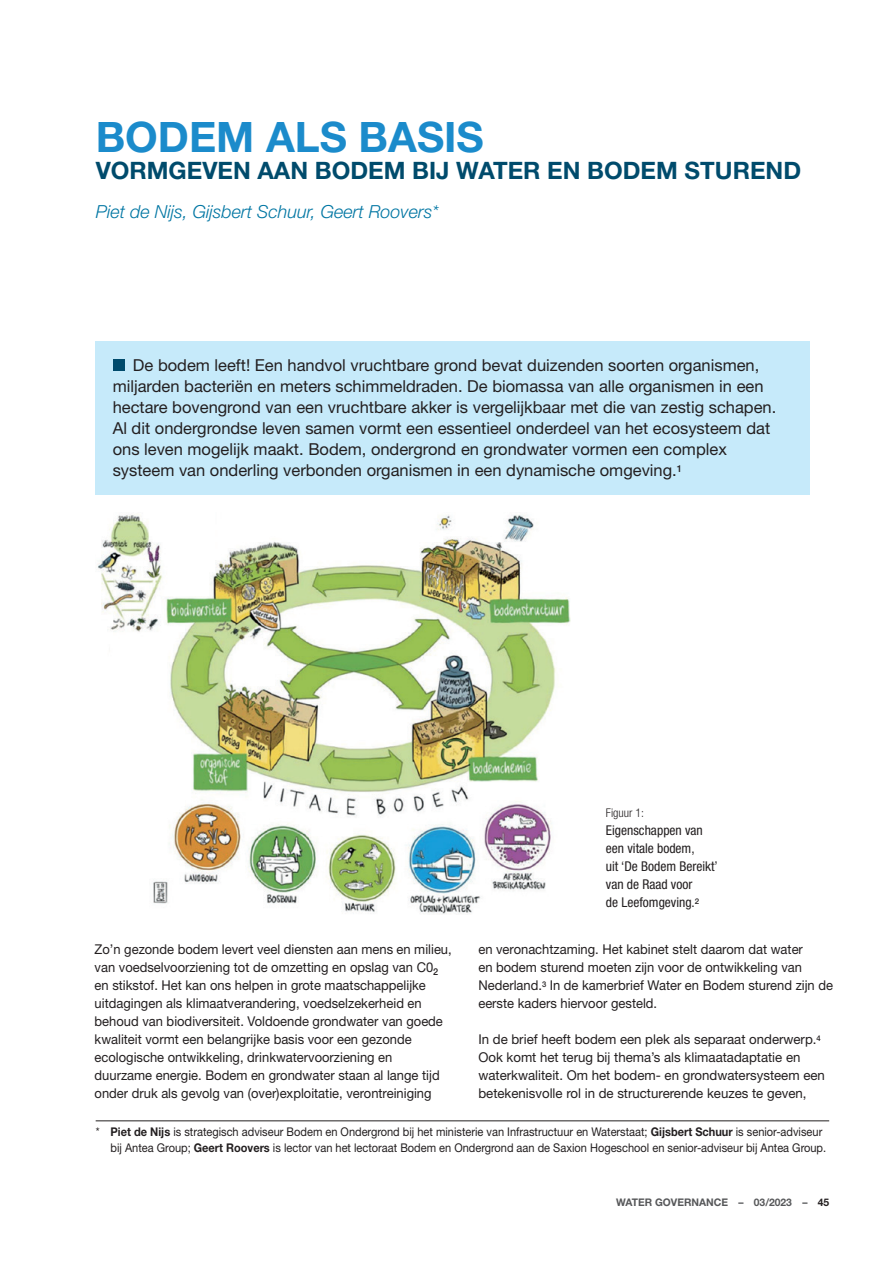
<style>
.page{position:relative;width:893px;height:1263px;background:#fff}
.page>*{position:absolute;margin:0;border:0;box-sizing:border-box;transform-origin:0 0}
.t1{font:700 42px "Helvetica Neue";color:#1b8bcb}
.t2{font:700 24px "Helvetica Neue";color:#004b6c}
.t3{font:italic 300 18px "Helvetica Neue";color:#0076a3}
.t4{font:16.5px/21px "Helvetica Neue";color:#231f20}
.t5{font:13.5px/18px "Helvetica Neue";color:#231f20;scale:.96 1}
.t6{font:13.5px/18px "Helvetica Neue";color:#231f20}
.t7{font:condensed 13.5px/18px "Helvetica Neue";color:#231f20}
.t8{font:12px/16.5px "Helvetica Neue";color:#231f20;scale:.92 1}
.t9{font:300 condensed 12px "Helvetica Neue";color:#231f20}
.t10{font:700 10.5px "Helvetica Neue";color:#57585a}
.s1{font-weight:700}
.s2{color:#231f20}
</style>
<div class="page">
<div style="left:96px;top:342px;width:714px;height:153px;background:#c6eafa"></div>
<div style="left:113px;top:359px;width:11px;height:12px;background:#004b6c"></div>
<hr style="left:96px;top:1120px;width:733px;height:1px;background:#231f20">
<img style="left:97px;top:514px;width:474px;height:400px">
<h1 class="t1" style="left:96px;top:111px;width:390px">BODEM ALS BASIS</h1>
<h2 class="t2" style="left:96px;top:155px;width:707px">VORMGEVEN AAN BODEM BIJ WATER EN BODEM STUREND</h2>
<h3 class="t3" style="left:96px;top:201px;width:345px">Piet de Nijs, Gijsbert Schuur, Geert Roovers*</h3>
<p class="t4" style="left:113px;top:354px;width:665px;text-indent:20px">De bodem leeft! Een handvol vruchtbare grond bevat duizenden soorten organismen, miljarden bacteriën en meters schimmeldraden. De biomassa van alle organismen in een hectare bovengrond van een vruchtbare akker is vergelijkbaar met die van zestig schapen.<br>Al dit ondergrondse leven samen vormt een essentieel onderdeel van het ecosysteem dat ons leven mogelijk maakt. Bodem, ondergrond en grondwater vormen een complex systeem van onderling verbonden organismen in een dynamische omgeving.<sup>1</sup></p>
<p class="t9" style="left:606px;top:805px;width:40px">Figuur 1:</p>
<p class="t7" style="left:606px;top:821px;width:113px">Eigenschappen van een vitale bodem,<br>uit ‘De Bodem Bereikt’ van de Raad voor<br>de Leefomgeving.<sup>2</sup></p>
<p class="t5" style="left:95px;top:940px;width:374px">Zo’n gezonde bodem levert veel diensten aan mens en milieu, van voedselvoorziening tot de omzetting en opslag van C0<sub>2 </sub>en stikstof. Het kan ons helpen in grote maatschappelijke uitdagingen als klimaatverandering, voedselzekerheid en behoud van biodiversiteit. Voldoende grondwater van goede kwaliteit vormt een belangrijke basis voor een gezonde ecologische ontwikkeling, drinkwatervoorziening en duurzame energie. Bodem en grondwater staan al lange tijd onder druk als gevolg van (over)exploitatie, verontreiniging</p>
<p class="t5" style="left:478px;top:940px;width:371px">en veronachtzaming. Het kabinet stelt daarom dat water<br>en bodem sturend moeten zijn voor de ontwikkeling van Nederland.<sup>3</sup> In de kamerbrief Water en Bodem sturend zijn de eerste kaders hiervoor gesteld.</p>
<p class="t6" style="left:478px;top:1030px;width:348px">In de brief heeft bodem een plek als separaat onderwerp.<sup>4<br></sup>Ook komt het terug bij thema’s als klimaatadaptatie en waterkwaliteit. Om het bodem- en grondwatersysteem een betekenisvolle rol in de structurerende keuzes te geven,</p>
<p class="t8" style="left:111px;top:1123px;width:779px;text-indent:-15px">* <span class="s1">Piet de Nijs</span> is strategisch adviseur Bodem en Ondergrond bij het ministerie van Infrastructuur en Waterstaat; <span class="s1">Gijsbert Schuur</span> is senior-adviseur bij Antea Group; <span class="s1">Geert Roovers</span> is lector van het lectoraat Bodem en Ondergrond aan de Saxion Hogeschool en senior-adviseur bij Antea Group.</p>
<p class="t10" style="left:616px;top:1196px;width:215px">WATER GOVERNANCE – 03/2023 – <span class="s2">45</span></p>
</div>
